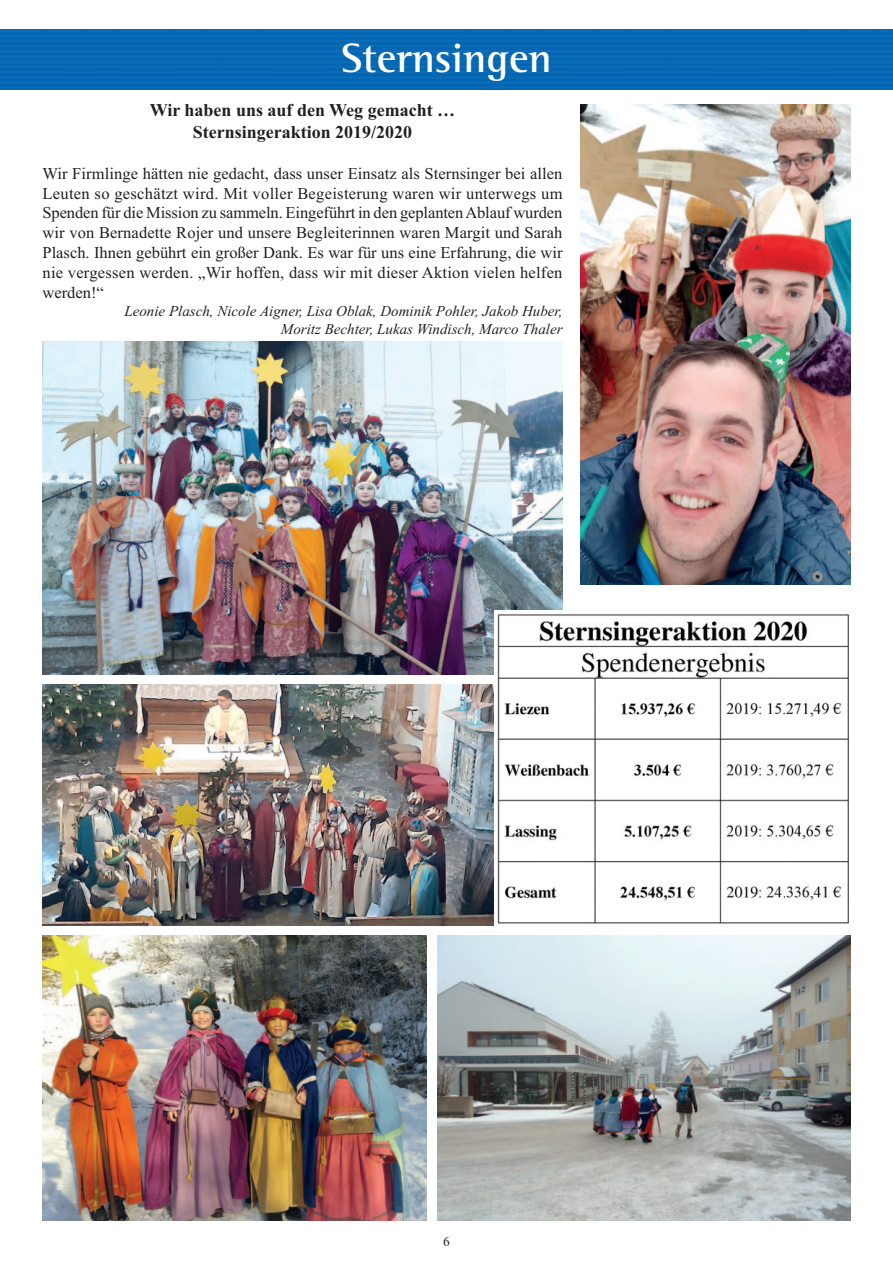
<style>
.page{position:relative;width:893px;height:1263px;background:#fff}
.page>*{position:absolute;margin:0;border:0;box-sizing:border-box;transform-origin:0 0}
.t1{font:700 42px "Rotis Semi Serif";color:#fff}
.t2{font:700 18px "Times New Roman";color:#231f20}
.t3{font:16.5px/19.8px "Times New Roman";letter-spacing:.015em;color:#231f20;text-align:justify}
.t4{font:italic 15px/18px "Times New Roman";color:#231f20;text-align:right}
.t5{font:13.5px "Times New Roman";color:#231f20}
</style>
<div class="page">
<img style="left:0;top:30px;width:893px;height:59px">
<img style="left:580px;top:104px;width:270px;height:480px">
<img style="left:43px;top:341px;width:519px;height:333px">
<img style="left:43px;top:685px;width:451px;height:240px">
<img style="left:495px;top:610px;width:354px;height:314px">
<img style="left:43px;top:935px;width:384px;height:285px">
<img style="left:437px;top:935px;width:413px;height:285px">
<p class="t1" style="left:341px;top:42px;width:212px">Sternsingen</p>
<p class="t2" style="left:150px;top:105px;width:307px">Wir haben uns auf den Weg gemacht …</p>
<p class="t2" style="left:193px;top:126px;width:221px">Sternsingeraktion 2019/2020</p>
<p class="t3" style="left:43px;top:165px;width:521px">Wir Firmlinge hätten nie gedacht, dass unser Einsatz als Sternsinger bei allen Leuten so geschätzt wird. Mit voller Begeisterung waren wir unterwegs um Spenden für die Mission zu sammeln. Eingeführt in den geplanten Ablauf wurden wir von Bernadette Rojer und unsere Begleiterinnen waren Margit und Sarah Plasch. Ihnen gebührt ein großer Dank. Es war für uns eine Erfahrung, die wir nie vergessen werden. „Wir hoffen, dass wir mit dieser Aktion vielen helfen werden!“</p>
<p class="t4" style="left:124px;top:304px;width:440px">Leonie Plasch, Nicole Aigner, Lisa Oblak, Dominik Pohler, Jakob Huber,<br>Moritz Bechter, Lukas Windisch, Marco Thaler</p>
<p class="t5" style="left:443px;top:1237px;width:8px">6</p>
</div>
